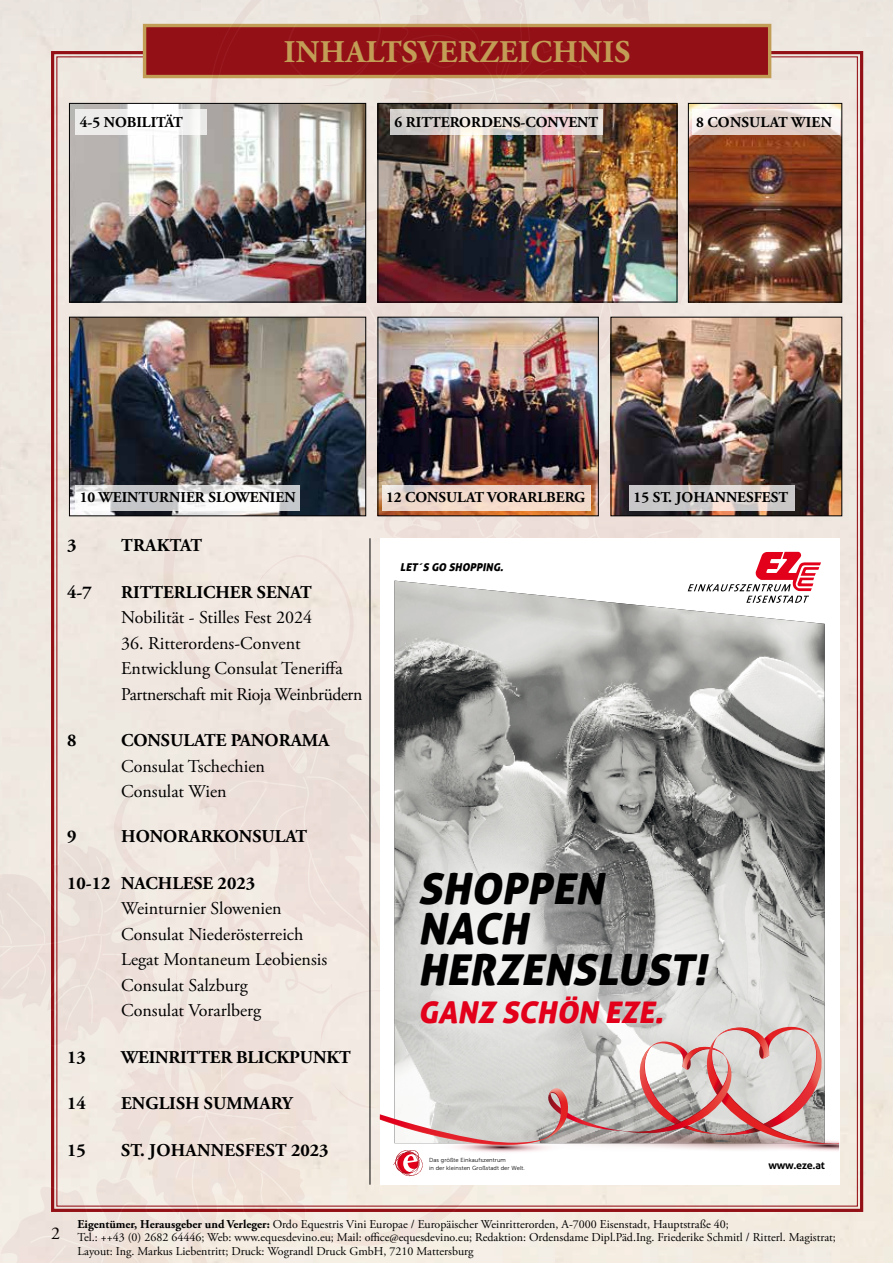
<style>
.page{position:relative;width:893px;height:1263px;background:#fff}
.page>*{position:absolute;margin:0;border:0;box-sizing:border-box;transform-origin:0 0}
.t1{font:italic 42.6px/40.5px "Aller Display";color:#000}
.t2{font:700 31.5px "Adobe Garamond Pro";letter-spacing:.015em;color:#c29d56}
.t3{font:italic 29.85px "Aller Display";color:#e2001a}
.t4{font:18px/25.5px "Adobe Garamond Pro";color:#000}
.t5{font:700 18px "Adobe Garamond Pro";color:#000}
.t6{font:700 15px "Adobe Garamond Pro";color:#000}
.t7{font:12px/13.5px "Adobe Garamond Pro";color:#000}
.t8{font:italic 10.8px "Aller Display";color:#000}
.t9{font:700 10.8px "Aller";letter-spacing:-.02em;color:#000}
.t10{font:5.85px/8.1px "Museo Sans 300";letter-spacing:.01em;color:#000}
.s1{font-weight:700}
</style>
<div class="page">
<svg style="left:841px;top:49px;width:24px;height:1164px;background:#d6b7b2"></svg>
<img style="left:0;top:0;width:841px;height:1263px">
<img style="left:380px;top:319px;width:217px;height:195px">
<div style="left:378px;top:317px;width:221px;height:199px;border:1px solid #000"></div>
<img style="left:71px;top:319px;width:293px;height:195px">
<div style="left:69px;top:317px;width:297px;height:199px;border:1px solid #000"></div>
<img style="left:613px;top:319px;width:227px;height:195px">
<div style="left:611px;top:317px;width:231px;height:199px;border:1px solid #000"></div>
<svg style="left:390px;top:109px;width:213px;height:26px;background:#e1d9d6"></svg>
<svg style="left:75px;top:485px;width:225px;height:25px"></svg>
<svg style="left:382px;top:485px;width:208px;height:25px;background:#efd8cb"></svg>
<svg style="left:629px;top:485px;width:166px;height:25px;background:#d3cecc"></svg>
<p class="t6" style="left:80px;top:114px;width:105px">4-5 NOBILITÄT</p>
<h2 class="t2" style="left:284px;top:34px;width:348px">INHALTSVERZEICHNIS</h2>
<p class="t6" style="left:394px;top:114px;width:205px">6 RITTERORDENS-CONVENT</p>
<p class="t6" style="left:696px;top:114px;width:137px">8 CONSULAT WIEN</p>
<p class="t6" style="left:80px;top:489px;width:217px">10 WEINTURNIER SLOWENIEN</p>
<p class="t6" style="left:386px;top:489px;width:201px">12 CONSULAT VORARLBERG</p>
<p class="t6" style="left:634px;top:489px;width:156px">15 ST. JOHANNESFEST</p>
<h3 class="t5" style="left:67px;top:535px;width:11px">3</h3>
<h3 class="t5" style="left:121px;top:535px;width:82px">TRAKTAT</h3>
<h3 class="t5" style="left:67px;top:582px;width:26px">4-7</h3>
<h3 class="t5" style="left:121px;top:582px;width:192px">RITTERLICHER SENAT</h3>
<h3 class="t4" style="left:121px;top:605px;width:192px">Nobilität - Stilles Fest 2024</h3>
<h3 class="t4" style="left:121px;top:631px;width:243px">36. Ritterordens-Convent<br>Entwicklung Consulat Teneriffa<br>Partnerschaft mit Rioja Weinbrüdern</h3>
<h3 class="t5" style="left:67px;top:730px;width:11px">8</h3>
<h3 class="t5" style="left:121px;top:730px;width:210px">CONSULATE PANORAMA</h3>
<h3 class="t4" style="left:121px;top:754px;width:145px">Consulat Tschechien<br>Consulat Wien</h3>
<h3 class="t5" style="left:67px;top:826px;width:11px">9</h3>
<h3 class="t5" style="left:121px;top:826px;width:187px">HONORARKONSULAT</h3>
<h3 class="t5" style="left:67px;top:873px;width:189px">10-12 NACHLESE 2023</h3>
<h3 class="t4" style="left:121px;top:896px;width:208px">Weinturnier Slowenien<br>Consulat Niederösterreich<br>Legat Montaneum Leobiensis<br>Consulat Salzburg<br>Consulat Vorarlberg</h3>
<h3 class="t5" style="left:67px;top:1047px;width:20px">13</h3>
<h3 class="t5" style="left:121px;top:1047px;width:231px">WEINRITTER BLICKPUNKT</h3>
<h3 class="t5" style="left:67px;top:1093px;width:20px">14</h3>
<h3 class="t5" style="left:121px;top:1093px;width:173px">ENGLISH SUMMARY</h3>
<h3 class="t5" style="left:67px;top:1140px;width:20px">15</h3>
<h3 class="t5" style="left:121px;top:1140px;width:209px">ST. JOHANNESFEST 2023</h3>
<p class="t8" style="left:400px;top:560px;width:107px">LET´S GO SHOPPING.</p>
<h1 class="t1" style="left:418px;top:868px;width:299px">SHOPPEN<br>NACH<br>HERZENSLUST!</h1>
<h3 class="t3" style="left:418px;top:993px;width:253px">GANZ SCHÖN EZE.</h3>
<p class="t10" style="left:429px;top:1156px;width:97px">Das größte Einkaufszentrum<br>in der kleinsten Großstadt der Welt.</p>
<p class="t9" style="left:768px;top:1158px;width:58px">www.eze.at</p>
<h3 class="t4" style="left:51px;top:1221px;width:10px">2</h3>
<p class="t7" style="left:78px;top:1217px;width:760px"><span class="s1">Eigentümer, Herausgeber und Verleger:</span> Ordo Equestris Vini Europae / Europäischer Weinritterorden, A-7000 Eisenstadt, Hauptstraße 40;<br>Tel.: ++43 (0) 2682 64446; Web: www.equesdevino.eu; Mail: office@equesdevino.eu; Redaktion: Ordensdame Dipl.Päd.Ing. Friederike Schmitl / Ritterl. Magistrat;<br>Layout: Ing. Markus Liebentritt; Druck: Wograndl Druck GmbH, 7210 Mattersburg</p>
</div>
